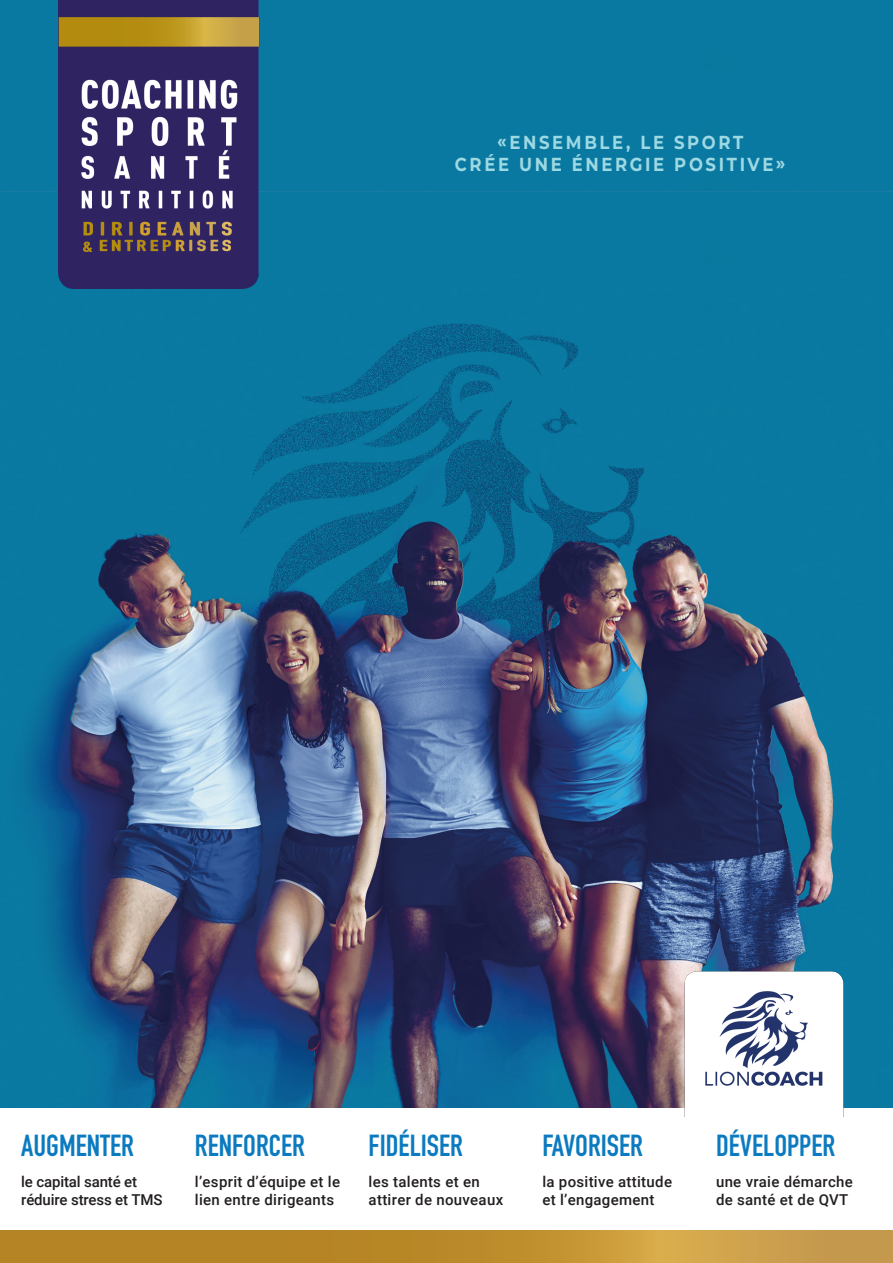
<style>
.page{position:relative;width:893px;height:1263px;background:#fff}
.page>*{position:absolute;margin:0;border:0;box-sizing:border-box;transform-origin:0 0}
.t1{font:700 30px "DIN Condensed";color:#0b7ac0}
.t2{font:700 18.75px "Montserrat";letter-spacing:.16em;color:#9dd9e3;scale:.88 1}
.t3{font:500 15px/18px "Roboto";letter-spacing:.02em;color:#231f20}
.t4{font:500 15px/18px "Roboto";letter-spacing:-.01em;color:#231f20}
</style>
<div class="page">
<div style="left:0;top:143px;width:893px;height:48px;background:#0a79a1"></div>
<div style="left:0;top:74px;width:893px;height:69px;background:#0a79a1"></div>
<div style="left:0;top:0;width:893px;height:74px;background:#0a79a1"></div>
<svg style="left:0;top:1231px;width:893px;height:32px;background:#bf8f32"></svg>
<img style="left:0;top:269px;width:893px;height:838px">
<div style="left:0;top:191px;width:893px;height:78px;background:#0a79a1"></div>
<img style="left:657px;top:953px;width:236px;height:163px">
<img style="left:58px;top:0;width:201px;height:288px">
<p class="t2" style="left:497px;top:129px;width:281px">«ENSEMBLE, LE SPORT</p>
<p class="t2" style="left:455px;top:151px;width:377px">CRÉE UNE ÉNERGIE POSITIVE»</p>
<p class="t1" style="left:21px;top:1126px;width:114px">AUGMENTER</p>
<p class="t1" style="left:195px;top:1126px;width:111px">RENFORCER</p>
<p class="t1" style="left:369px;top:1126px;width:96px">FIDÉLISER</p>
<p class="t1" style="left:542px;top:1126px;width:102px">FAVORISER</p>
<p class="t1" style="left:716px;top:1126px;width:121px">DÉVELOPPER</p>
<p class="t4" style="left:21px;top:1172px;width:143px">le capital santé et réduire stress et TMS</p>
<p class="t3" style="left:195px;top:1172px;width:147px">l’esprit d’équipe et le lien entre dirigeants</p>
<p class="t3" style="left:369px;top:1172px;width:113px">les talents et en</p>
<p class="t3" style="left:369px;top:1190px;width:136px">attirer de nouveaux</p>
<p class="t3" style="left:542px;top:1172px;width:131px">la positive attitude</p>
<p class="t3" style="left:542px;top:1190px;width:114px">et l’engagement</p>
<p class="t3" style="left:716px;top:1172px;width:138px">une vraie démarche de santé et de QVT</p>
</div>
